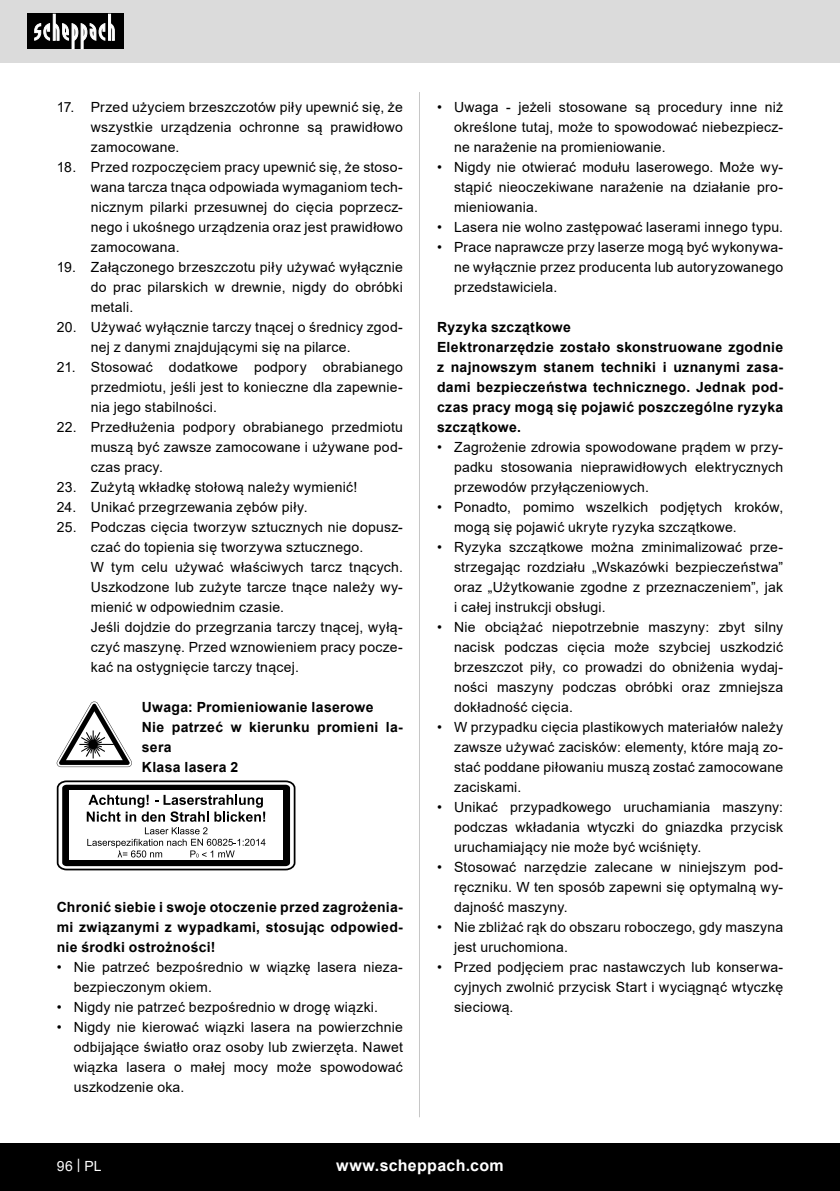
<style>
.page{position:relative;width:840px;height:1191px;background:#fff}
.page>*{position:absolute;margin:0;border:0;box-sizing:border-box;transform-origin:0 0}
.t1{font:700 16px "Arial";letter-spacing:.02em;color:#fff}
.t2{font:14px/20px "Arial";letter-spacing:.015em;color:#000;text-align:justify}
.t3{font:700 14px/20px "Arial";letter-spacing:.02em;color:#000;text-align:justify}
.t4{font:14px "Arial";color:#fff}
</style>
<div class="page">
<div style="left:0;top:0;width:839px;height:63px;background:#dbdbdb"></div>
<div style="left:0;top:1143px;width:839px;height:48px;background:#000"></div>
<div style="left:27px;top:14px;width:96px;height:35px;background:#000"></div>
<svg style="left:34px;top:14px;width:81px;height:35px"></svg>
<hr style="left:419px;top:92px;width:1px;height:1025px;background:#c7c7c7">
<svg style="left:57px;top:701px;width:75px;height:66px"></svg>
<svg style="left:57px;top:780px;width:238px;height:90px"></svg>
<p class="t2" style="left:91px;top:97px;width:313px;text-indent:-34px">17. Przed użyciem brzeszczotów piły upewnić się, że wszystkie urządzenia ochronne są prawidłowo zamocowane.</p>
<p class="t2" style="left:91px;top:157px;width:313px;text-indent:-34px">18. Przed rozpoczęciem pracy upewnić się, że stoso&shy;wana tarcza tnąca odpowiada wymaganiom tech&shy;nicznym pilarki przesuwnej do cięcia poprzecz&shy;nego i ukośnego urządzenia oraz jest prawidłowo zamocowana.</p>
<p class="t2" style="left:91px;top:257px;width:313px;text-indent:-34px">19. Załączonego brzeszczotu piły używać wyłącznie do prac pilarskich w drewnie, nigdy do obróbki metali.</p>
<p class="t2" style="left:91px;top:317px;width:313px;text-indent:-34px">20. Używać wyłącznie tarczy tnącej o średnicy zgod&shy;nej z danymi znajdującymi się na pilarce.</p>
<p class="t2" style="left:91px;top:357px;width:313px;text-indent:-34px">21. Stosować dodatkowe podpory obrabianego przedmiotu, jeśli jest to konieczne dla zapewnie&shy;nia jego stabilności.</p>
<p class="t2" style="left:91px;top:417px;width:313px;text-indent:-34px">22. Przedłużenia podpory obrabianego przedmiotu muszą być zawsze zamocowane i używane pod&shy;czas pracy.</p>
<p class="t2" style="left:57px;top:477px;width:302px">23. Zużytą wkładkę stołową należy wymienić!</p>
<p class="t2" style="left:57px;top:497px;width:252px">24. Unikać przegrzewania zębów piły.</p>
<p class="t2" style="left:57px;top:517px;width:347px;text-align:center">25. Podczas cięcia tworzyw sztucznych nie dopusz&shy;czać do topienia się tworzywa sztucznego.</p>
<p class="t2" style="left:91px;top:557px;width:313px">W tym celu używać właściwych tarcz tnących.<br>Uszkodzone lub zużyte tarcze tnące należy wy&shy;mienić w odpowiednim czasie.</p>
<p class="t2" style="left:91px;top:617px;width:313px">Jeśli dojdzie do przegrzania tarczy tnącej, wyłą&shy;czyć maszynę. Przed wznowieniem pracy pocze&shy;kać na ostygnięcie tarczy tnącej.</p>
<p class="t3" style="left:142px;top:697px;width:233px">Uwaga: Promieniowanie laserowe</p>
<p class="t3" style="left:142px;top:717px;width:262px">Nie patrzeć w kierunku promieni la&shy;sera</p>
<p class="t3" style="left:142px;top:757px;width:98px">Klasa lasera 2</p>
<p class="t3" style="left:57px;top:897px;width:347px">Chronić siebie i swoje otoczenie przed zagrożenia&shy;mi związanymi z wypadkami, stosując odpowied&shy;nie środki ostrożności!</p>
<p class="t2" style="left:74px;top:957px;width:330px;text-indent:-17px">• Nie patrzeć bezpośrednio w wiązkę lasera nieza&shy;bezpieczonym okiem.</p>
<p class="t2" style="left:57px;top:997px;width:322px">• Nigdy nie patrzeć bezpośrednio w drogę wiązki.</p>
<p class="t2" style="left:74px;top:1017px;width:330px;text-indent:-17px">• Nigdy nie kierować wiązki lasera na powierzchnie odbijające światło oraz osoby lub zwierzęta. Nawet wiązka lasera o małej mocy może spowodować uszkodzenie oka.</p>
<p class="t2" style="left:454px;top:97px;width:330px;text-indent:-17px">• Uwaga - jeżeli stosowane są procedury inne niż określone tutaj, może to spowodować niebezpiecz&shy;ne narażenie na promieniowanie.</p>
<p class="t2" style="left:454px;top:157px;width:330px;text-indent:-17px">• Nigdy nie otwierać modułu laserowego. Może wy&shy;stąpić nieoczekiwane narażenie na działanie pro&shy;mieniowania.</p>
<p class="t2" style="left:437px;top:217px;width:347px">• Lasera nie wolno zastępować laserami innego typu.</p>
<p class="t2" style="left:454px;top:237px;width:330px;text-indent:-17px">• Prace naprawcze przy laserze mogą być wykonywa&shy;ne wyłącznie przez producenta lub autoryzowanego przedstawiciela.</p>
<p class="t3" style="left:437px;top:317px;width:135px">Ryzyka szczątkowe</p>
<p class="t3" style="left:437px;top:337px;width:347px">Elektronarzędzie zostało skonstruowane zgodnie z najnowszym stanem techniki i uznanymi zasa&shy;dami bezpieczeństwa technicznego. Jednak pod&shy;czas pracy mogą się pojawić poszczególne ryzyka szczątkowe.</p>
<p class="t2" style="left:454px;top:437px;width:330px;text-indent:-17px">• Zagrożenie zdrowia spowodowane prądem w przy&shy;padku stosowania nieprawidłowych elektrycznych przewodów przyłączeniowych.</p>
<p class="t2" style="left:454px;top:497px;width:330px;text-indent:-17px">• Ponadto, pomimo wszelkich podjętych kroków, mogą się pojawić ukryte ryzyka szczątkowe.</p>
<p class="t2" style="left:454px;top:537px;width:330px;text-indent:-17px">• Ryzyka szczątkowe można zminimalizować prze&shy;strzegając rozdziału „Wskazówki bezpieczeństwa” oraz „Użytkowanie zgodne z przeznaczeniem”, jak i całej instrukcji obsługi.</p>
<p class="t2" style="left:454px;top:617px;width:330px;text-indent:-17px">• Nie obciążać niepotrzebnie maszyny: zbyt silny nacisk podczas cięcia może szybciej uszkodzić brzeszczot piły, co prowadzi do obniżenia wydaj&shy;ności maszyny podczas obróbki oraz zmniejsza dokładność cięcia.</p>
<p class="t2" style="left:454px;top:717px;width:330px;text-indent:-17px">• W przypadku cięcia plastikowych materiałów należy zawsze używać zacisków: elementy, które mają zo&shy;stać poddane piłowaniu muszą zostać zamocowane zaciskami.</p>
<p class="t2" style="left:454px;top:797px;width:330px;text-indent:-17px">• Unikać przypadkowego uruchamiania maszyny: podczas wkładania wtyczki do gniazdka przycisk uruchamiający nie może być wciśnięty.</p>
<p class="t2" style="left:454px;top:857px;width:330px;text-indent:-17px">• Stosować narzędzie zalecane w niniejszym pod&shy;ręczniku. W ten sposób zapewni się optymalną wy&shy;dajność maszyny.</p>
<p class="t2" style="left:454px;top:917px;width:330px;text-indent:-17px">• Nie zbliżać rąk do obszaru roboczego, gdy maszyna jest uruchomiona.</p>
<p class="t2" style="left:454px;top:957px;width:330px;text-indent:-17px">• Przed podjęciem prac nastawczych lub konserwa&shy;cyjnych zwolnić przycisk Start i wyciągnąć wtyczkę sieciową.</p>
<p class="t4" style="left:57px;top:1156px;width:46px">96 | PL</p>
<p class="t1" style="left:336px;top:1154px;width:169px">www.scheppach.com</p>
</div>
